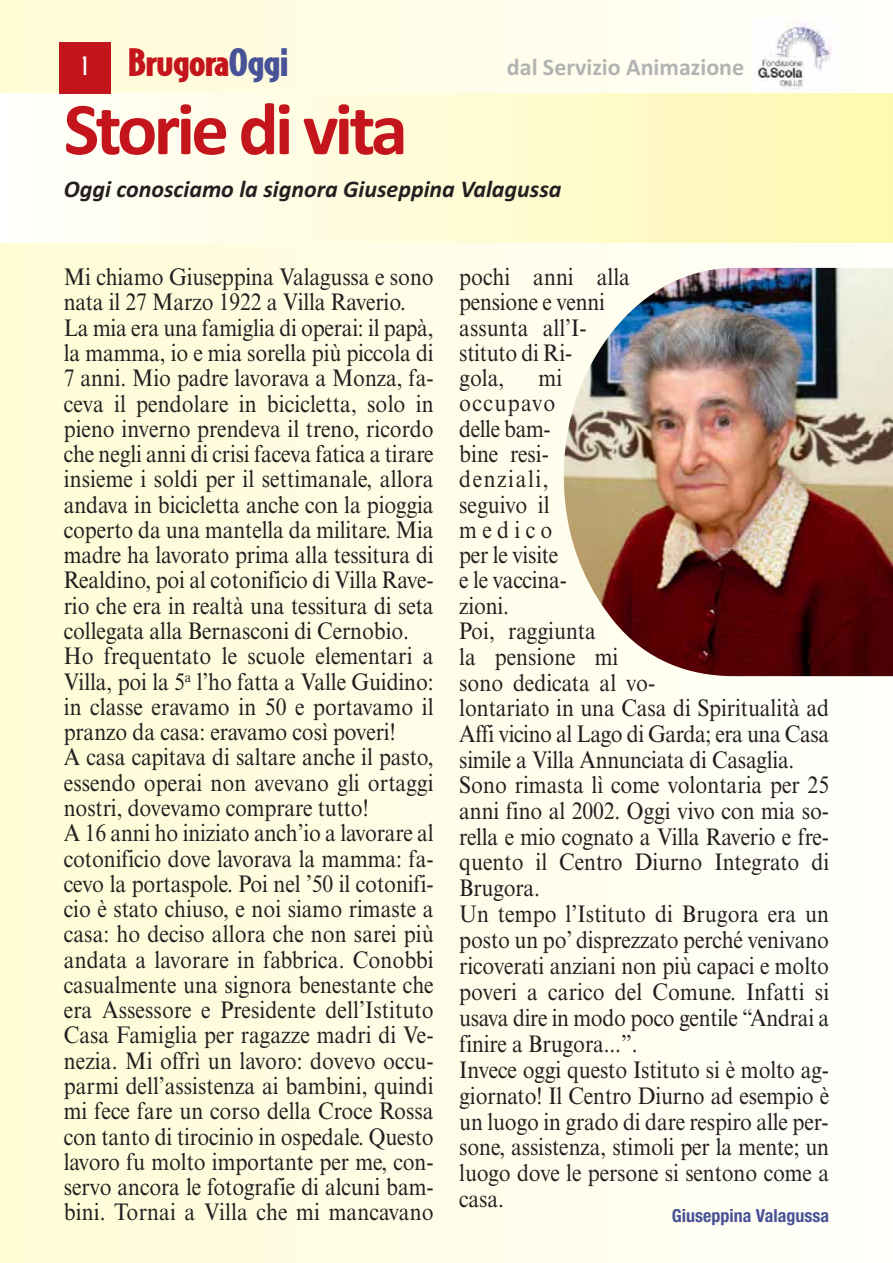
<style>
.page{position:relative;width:893px;height:1263px;background:#fff}
.page>*{position:absolute;margin:0;border:0;box-sizing:border-box;transform-origin:0 0}
.t1{font:700 75px "Calibri";letter-spacing:-.05em;color:#c4151c}
.t2{font:900 36px "Bodega Sans";letter-spacing:-.025em;color:#c4151c;scale:1.15 1}
.t3{font:24px/25.2px "Times New Roman MT Std";letter-spacing:-.005em;color:#231f20;scale:.9 1}
.t4{font:italic 700 24px "Calibri";color:#231f20}
.t5{font:700 24px "Calibri";color:#b3b3b3}
.t6{font:700 condensed 18px "Helvetica Neue LT Std";color:#495296}
.s1{font-weight:500;font-size:24px;color:#fff}
.s2{color:#495296}
</style>
<div class="page">
<div style="left:0;top:0;width:893px;height:1263px;background:linear-gradient(to right,#fffcd5,#fffffb)"></div>
<div style="left:0;top:94px;width:893px;height:148px;background:linear-gradient(to right,#fffffc,#fff9b1)"></div>
<div style="left:751px;top:18px;width:85px;height:72px;background:#fff"></div>
<img style="left:757px;top:21px;width:75px;height:68px">
<div style="left:60px;top:43px;width:51px;height:51px;background:#c4151c"></div>
<img style="left:734px;top:268px;width:159px;height:408px">
<img style="left:564px;top:268px;width:170px;height:408px">
<h2 class="t2" style="left:82px;top:42px;width:181px"><span class="s1">1</span> Brugora<span class="s2">Oggi</span></h2>
<p class="t5" style="left:507px;top:59px;width:239px">dal Servizio Animazione</p>
<h1 class="t1" style="left:64px;top:103px;width:346px">Storie di vita</h1>
<p class="t4" style="left:64px;top:180px;width:499px">Oggi conosciamo la signora Giuseppina Valagussa</p>
<p class="t3" style="left:64px;top:266px;width:413px">Mi chiamo Giuseppina Valagussa e sono nata il 27 Marzo 1922 a Villa Raverio.<br>La mia era una famiglia di operai: il papà, la mamma, io e mia sorella più piccola di 7 anni. Mio padre lavorava a Monza, fa&shy;ceva il pendolare in bicicletta, solo in pieno inverno prendeva il treno, ricordo che negli anni di crisi faceva fatica a tirare insieme i soldi per il settimanale, allora andava in bicicletta anche con la pioggia coperto da una mantella da militare. Mia madre ha lavorato prima alla tessitura di Realdino, poi al cotonificio di Villa Rave&shy;rio che era in realtà una tessitura di seta collegata alla Bernasconi di Cernobio.<br>Ho frequentato le scuole elementari a Villa, poi la 5<sup>a</sup> l’ho fatta a Valle Guidino: in classe eravamo in 50 e portavamo il pranzo da casa: eravamo così poveri!<br>A casa capitava di saltare anche il pasto, essendo operai non avevano gli ortaggi nostri, dovevamo comprare tutto!<br>A 16 anni ho iniziato anch’io a lavorare al cotonificio dove lavorava la mamma: fa&shy;cevo la portaspole. Poi nel ’50 il cotonifi&shy;cio è stato chiuso, e noi siamo rimaste a casa: ho deciso allora che non sarei più andata a lavorare in fabbrica. Conobbi casualmente una signora benestante che era Assessore e Presidente dell’Istituto Casa Famiglia per ragazze madri di Ve&shy;nezia. Mi offrì un lavoro: dovevo occu&shy;parmi dell’assistenza ai bambini, quindi mi fece fare un corso della Croce Rossa con tanto di tirocinio in ospedale. Questo lavoro fu molto importante per me, con&shy;servo ancora le fotografie di alcuni bam&shy;bini. Tornai a Villa che mi mancavano</p>
<p class="t3" style="left:459px;top:266px;width:191px">pochi anni alla pensione e venni assunta all’I&shy;stituto di Ri-<br>gola,</p>
<p class="t3" style="left:459px;top:367px;width:413px;line-height:25.7px;text-indent:79px">mi<br>occupavo<br>delle bam-<br>bine resi-<br>denziali,<br>seguivo il<br>medico<br>per le visite<br>e le vaccina-<br>zioni.<br>Poi, raggiunta<br>la pensione mi<br>sono dedicata al vo-<br>lontariato in una Casa di Spiritualità ad<br>Affi vicino al Lago di Garda; era una Casa simile a Villa Annunciata di Casaglia.<br>Sono rimasta lì come volontaria per 25 anni fino al 2002. Oggi vivo con mia so&shy;rella e mio cognato a Villa Raverio e fre&shy;quento il Centro Diurno Integrato di<br>Brugora.<br>Un tempo l’Istituto di Brugora era un posto un po’ disprezzato perché venivano ricoverati anziani non più capaci e molto poveri a carico del Comune. Infatti si usava dire in modo poco gentile “Andrai a finire a Brugora...”.<br>Invece oggi questo Istituto si è molto ag&shy;giornato! Il Centro Diurno ad esempio è un luogo in grado di dare respiro alle per&shy;sone, assistenza, stimoli per la mente; un luogo dove le persone si sentono come a casa.</p>
<p class="t6" style="left:672px;top:1209px;width:159px">Giuseppina Valagussa</p>
</div>
